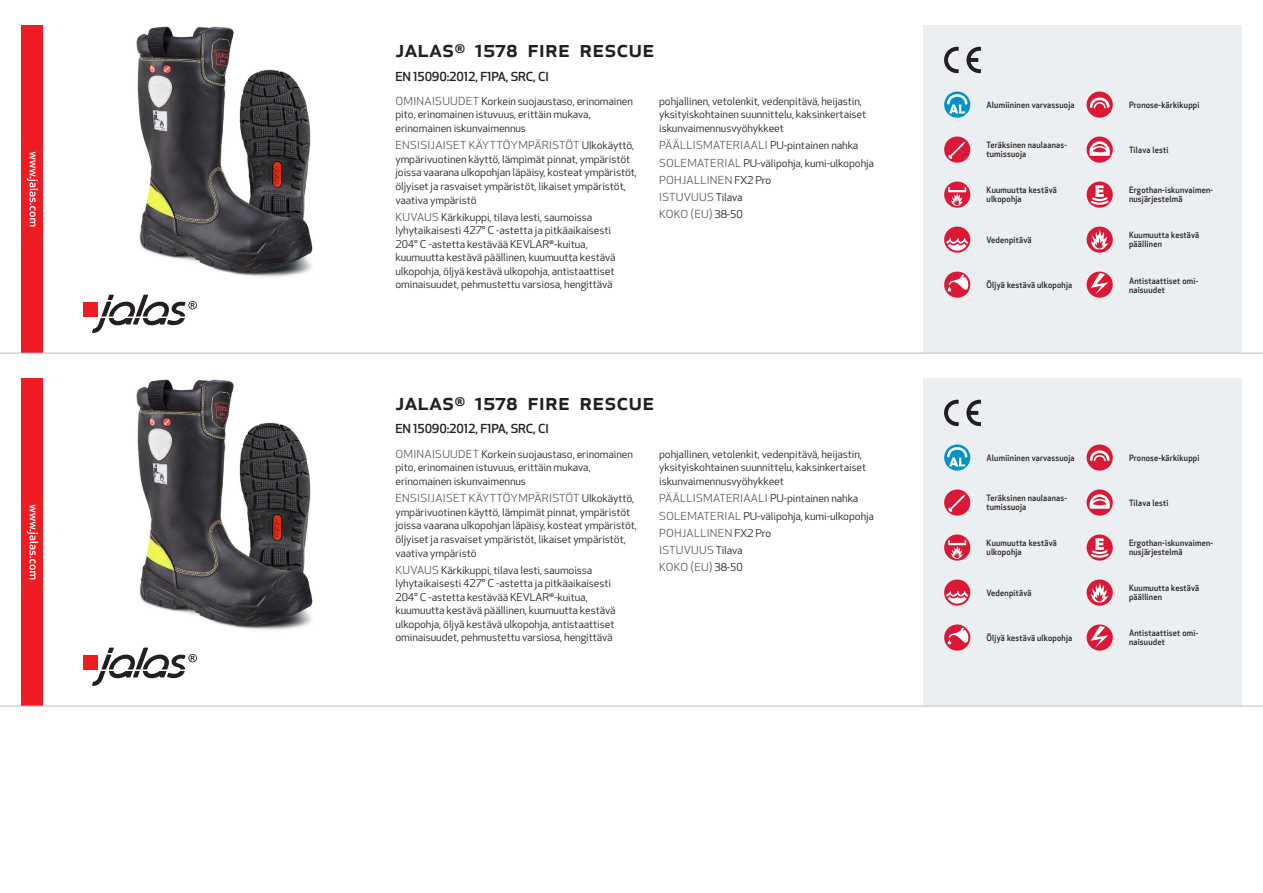
<style>
.page{position:relative;width:1263px;height:893px;background:#fff}
.page>*{position:absolute;margin:0;border:0;box-sizing:border-box;transform-origin:0 0}
.Produkt_namn{font:500 24px "Apex New";color:#231f20}
.Ingress{font:500 12.15px "Apex New";letter-spacing:-.015em;color:#231f20;scale:1.06 1}
.Funktion{font:10.8px/17.2px "Apex New";letter-spacing:.025em;color:#57585a;scale:1.06 1}
.Funktion-2{font:10.5px/13.6px "Apex New";letter-spacing:-.01em;color:#231f20;scale:1.06 1}
.Funktion_body{font:500 8.55px/9px "Apex New";letter-spacing:.025em;color:#231f20;scale:.95 1}
.s1{font-size:10.8px;color:#57585a}
.s2{font-size:10.5px;color:#231f20}
</style>
<div class="page">
<img style="left:136px;top:26px;width:177px;height:251px">
<div style="left:83px;top:302px;width:15px;height:15px;background:#ee1d23"></div>
<svg style="left:92px;top:295px;width:105px;height:38px"></svg>
<div style="left:21px;top:26px;width:22px;height:327px;background:#ee1d23"></div>
<svg style="left:27px;top:152px;width:11px;height:75px"></svg>
<div style="left:923px;top:26px;width:319px;height:327px;background:#eceff1"></div>
<svg style="left:966px;top:47px;width:15px;height:26px"></svg>
<svg style="left:944px;top:47px;width:15px;height:26px"></svg>
<svg style="left:944px;top:92px;width:26px;height:26px"></svg>
<svg style="left:947px;top:94px;width:20px;height:20px"></svg>
<div style="left:944px;top:137px;width:26px;height:26px;background:#db1836;border-radius:50%"></div>
<svg style="left:948px;top:141px;width:17px;height:18px"></svg>
<div style="left:944px;top:182px;width:26px;height:26px;background:#db1836;border-radius:50%"></div>
<svg style="left:948px;top:187px;width:18px;height:19px"></svg>
<div style="left:944px;top:227px;width:26px;height:26px;background:#db1836;border-radius:50%"></div>
<svg style="left:946px;top:238px;width:22px;height:13px"></svg>
<svg style="left:944px;top:272px;width:26px;height:26px"></svg>
<svg style="left:948px;top:275px;width:20px;height:17px"></svg>
<div style="left:1086px;top:92px;width:27px;height:26px;background:#db1836;border-radius:50%"></div>
<svg style="left:1090px;top:97px;width:19px;height:11px"></svg>
<svg style="left:1086px;top:137px;width:27px;height:26px"></svg>
<svg style="left:1089px;top:141px;width:21px;height:15px"></svg>
<svg style="left:1086px;top:182px;width:27px;height:26px"></svg>
<svg style="left:1089px;top:185px;width:21px;height:21px"></svg>
<svg style="left:1086px;top:227px;width:27px;height:26px"></svg>
<svg style="left:1091px;top:229px;width:17px;height:21px"></svg>
<svg style="left:1086px;top:272px;width:27px;height:26px"></svg>
<svg style="left:1091px;top:273px;width:17px;height:22px"></svg>
<img style="left:136px;top:379px;width:177px;height:251px">
<div style="left:83px;top:654px;width:15px;height:15px;background:#ee1d23"></div>
<svg style="left:92px;top:648px;width:105px;height:38px"></svg>
<div style="left:21px;top:378px;width:22px;height:328px;background:#ee1d23"></div>
<svg style="left:27px;top:505px;width:11px;height:74px"></svg>
<div style="left:923px;top:378px;width:319px;height:328px;background:#eceff1"></div>
<svg style="left:966px;top:400px;width:15px;height:26px"></svg>
<svg style="left:944px;top:400px;width:15px;height:26px"></svg>
<svg style="left:944px;top:444px;width:26px;height:27px"></svg>
<svg style="left:947px;top:447px;width:20px;height:19px"></svg>
<svg style="left:944px;top:489px;width:26px;height:27px"></svg>
<svg style="left:948px;top:494px;width:17px;height:18px"></svg>
<svg style="left:944px;top:534px;width:26px;height:27px"></svg>
<svg style="left:948px;top:540px;width:18px;height:19px"></svg>
<div style="left:944px;top:579px;width:26px;height:27px;background:#db1836;border-radius:50%"></div>
<svg style="left:946px;top:591px;width:22px;height:13px"></svg>
<svg style="left:944px;top:624px;width:26px;height:27px"></svg>
<svg style="left:948px;top:627px;width:20px;height:17px"></svg>
<svg style="left:1086px;top:444px;width:27px;height:27px"></svg>
<svg style="left:1090px;top:450px;width:19px;height:11px"></svg>
<svg style="left:1086px;top:489px;width:27px;height:27px"></svg>
<svg style="left:1089px;top:494px;width:21px;height:15px"></svg>
<svg style="left:1086px;top:534px;width:27px;height:27px"></svg>
<svg style="left:1089px;top:538px;width:21px;height:21px"></svg>
<svg style="left:1086px;top:579px;width:27px;height:27px"></svg>
<svg style="left:1091px;top:582px;width:17px;height:20px"></svg>
<svg style="left:1086px;top:624px;width:27px;height:27px"></svg>
<svg style="left:1091px;top:626px;width:17px;height:21px"></svg>
<hr style="left:0;top:353px;width:1263px;height:1px;background:#bcbdc0">
<hr style="left:0;top:706px;width:1263px;height:1px;background:#bcbdc0">
<p class="Produkt_namn" style="left:395px;top:33px;width:260px">JALAS<sup>®</sup> 1578 FIRE RESCUE</p>
<p class="Ingress" style="left:395px;top:68px;width:146px">EN 15090:2012, F1PA, SRC, CI</p>
<p class="Funktion-2" style="left:395px;top:94px;width:226px"><span class="s1">OMINAISUUDET</span> Korkein suojaustaso, erinomainen pito, erinomainen istuvuus, erittäin mukava, erinomainen iskunvaimennus</p>
<p class="Funktion" style="left:395px;top:137px;width:227px">ENSISIJAISET KÄYTTÖYMPÄRISTÖT <span class="s2">Ulkokäyttö,</span></p>
<p class="Funktion-2" style="left:395px;top:152px;width:229px">ympärivuotinen käyttö, lämpimät pinnat, ympäristöt joissa vaarana ulkopohjan läpäisy, kosteat ympäristöt, öljyiset ja rasvaiset ympäristöt, likaiset ympäristöt, vaativa ympäristö</p>
<p class="Funktion-2" style="left:395px;top:210px;width:209px"><span class="s1">KUVAUS</span> Kärkikuppi, tilava lesti, saumoissa lyhytaikaisesti 427° C -astetta ja pitkäaikaisesti 204° C -astetta kestävää KEVLAR<sup>®</sup>-kuitua, kuumuutta kestävä päällinen, kuumuutta kestävä ulkopohja, öljyä kestävä ulkopohja, antistaattiset ominaisuudet, pehmustettu varsiosa, hengittävä</p>
<p class="Funktion-2" style="left:659px;top:94px;width:197px">pohjallinen, vetolenkit, vedenpitävä, heijastin, yksityiskohtainen suunnittelu, kaksinkertaiset iskunvaimennusvyöhykkeet</p>
<p class="Funktion" style="left:659px;top:137px;width:189px">PÄÄLLISMATERIAALI <span class="s2">PU-pintainen nahka</span></p>
<p class="Funktion-2" style="left:659px;top:156px;width:204px"><span class="s1">SOLEMATERIAL</span> PU-välipohja, kumi-ulkopohja</p>
<p class="Funktion" style="left:659px;top:171px;width:107px">POHJALLINEN <span class="s2">FX2 Pro<br></span>ISTUVUUS <span class="s2">Tilava<br></span>KOKO (EU) <span class="s2">38-50</span></p>
<p class="Produkt_namn" style="left:395px;top:385px;width:260px">JALAS<sup>®</sup> 1578 FIRE RESCUE</p>
<p class="Ingress" style="left:395px;top:421px;width:146px">EN 15090:2012, F1PA, SRC, CI</p>
<p class="Funktion-2" style="left:395px;top:447px;width:226px"><span class="s1">OMINAISUUDET</span> Korkein suojaustaso, erinomainen pito, erinomainen istuvuus, erittäin mukava, erinomainen iskunvaimennus</p>
<p class="Funktion" style="left:395px;top:490px;width:227px">ENSISIJAISET KÄYTTÖYMPÄRISTÖT <span class="s2">Ulkokäyttö,</span></p>
<p class="Funktion-2" style="left:395px;top:505px;width:229px">ympärivuotinen käyttö, lämpimät pinnat, ympäristöt joissa vaarana ulkopohjan läpäisy, kosteat ympäristöt, öljyiset ja rasvaiset ympäristöt, likaiset ympäristöt, vaativa ympäristö</p>
<p class="Funktion-2" style="left:395px;top:563px;width:209px"><span class="s1">KUVAUS</span> Kärkikuppi, tilava lesti, saumoissa lyhytaikaisesti 427° C -astetta ja pitkäaikaisesti 204° C -astetta kestävää KEVLAR<sup>®</sup>-kuitua, kuumuutta kestävä päällinen, kuumuutta kestävä ulkopohja, öljyä kestävä ulkopohja, antistaattiset ominaisuudet, pehmustettu varsiosa, hengittävä</p>
<p class="Funktion-2" style="left:659px;top:447px;width:197px">pohjallinen, vetolenkit, vedenpitävä, heijastin, yksityiskohtainen suunnittelu, kaksinkertaiset iskunvaimennusvyöhykkeet</p>
<p class="Funktion" style="left:659px;top:490px;width:189px">PÄÄLLISMATERIAALI <span class="s2">PU-pintainen nahka</span></p>
<p class="Funktion-2" style="left:659px;top:509px;width:204px"><span class="s1">SOLEMATERIAL</span> PU-välipohja, kumi-ulkopohja</p>
<p class="Funktion" style="left:659px;top:524px;width:107px">POHJALLINEN <span class="s2">FX2 Pro<br></span>ISTUVUUS <span class="s2">Tilava<br></span>KOKO (EU) <span class="s2">38-50</span></p>
<p class="Funktion_body" style="left:986px;top:100px;width:94px">Alumiininen varvassuoja</p>
<p class="Funktion_body" style="left:986px;top:141px;width:86px">Teräksinen naulaanas&shy;tumissuoja</p>
<p class="Funktion_body" style="left:986px;top:186px;width:75px">Kuumuutta kestävä ulkopohja</p>
<p class="Funktion_body" style="left:986px;top:235px;width:49px">Vedenpitävä</p>
<p class="Funktion_body" style="left:986px;top:280px;width:92px">Öljyä kestävä ulkopohja</p>
<p class="Funktion_body" style="left:1129px;top:100px;width:76px">Pronose-kärkikuppi</p>
<p class="Funktion_body" style="left:1129px;top:145px;width:43px">Tilava lesti</p>
<p class="Funktion_body" style="left:1129px;top:186px;width:90px">Ergothan-iskunvaimen&shy;nusjärjestelmä</p>
<p class="Funktion_body" style="left:1129px;top:231px;width:75px">Kuumuutta kestävä päällinen</p>
<p class="Funktion_body" style="left:1129px;top:276px;width:74px">Antistaattiset omi&shy;naisuudet</p>
<p class="Funktion_body" style="left:986px;top:453px;width:94px">Alumiininen varvassuoja</p>
<p class="Funktion_body" style="left:986px;top:494px;width:86px">Teräksinen naulaanas&shy;tumissuoja</p>
<p class="Funktion_body" style="left:986px;top:539px;width:75px">Kuumuutta kestävä ulkopohja</p>
<p class="Funktion_body" style="left:986px;top:588px;width:49px">Vedenpitävä</p>
<p class="Funktion_body" style="left:986px;top:633px;width:92px">Öljyä kestävä ulkopohja</p>
<p class="Funktion_body" style="left:1129px;top:453px;width:76px">Pronose-kärkikuppi</p>
<p class="Funktion_body" style="left:1129px;top:498px;width:43px">Tilava lesti</p>
<p class="Funktion_body" style="left:1129px;top:539px;width:90px">Ergothan-iskunvaimen&shy;nusjärjestelmä</p>
<p class="Funktion_body" style="left:1129px;top:584px;width:75px">Kuumuutta kestävä päällinen</p>
<p class="Funktion_body" style="left:1129px;top:629px;width:74px">Antistaattiset omi&shy;naisuudet</p>
</div>
